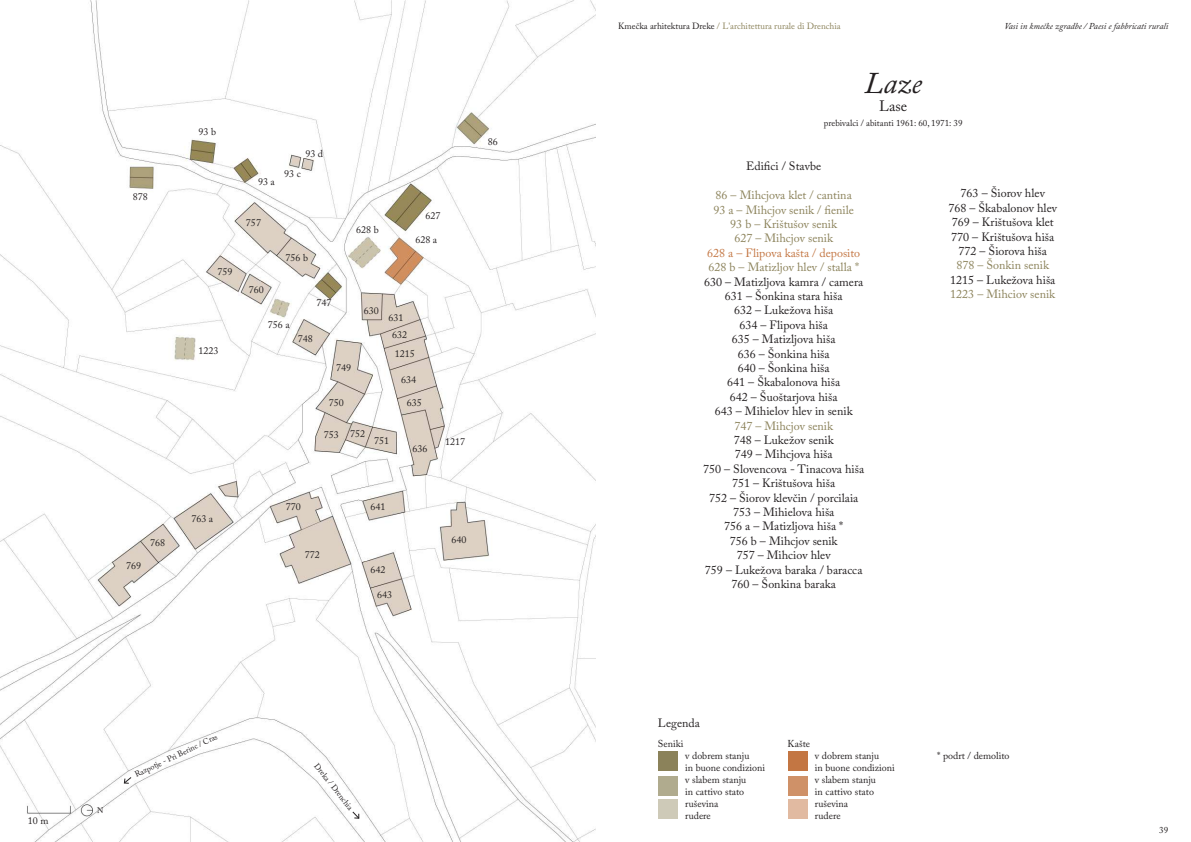
<style>
.page{position:relative;width:1191px;height:842px;background:#fff}
.page>*{position:absolute;margin:0;border:0;box-sizing:border-box;transform-origin:0 0}
.t1{font:italic 30px "Adobe Caslon Pro";color:#231f20}
.t2{font:15px "Adobe Caslon Pro";color:#231f20}
.t3{font:12px/14.4px "Adobe Caslon Pro";color:#231f20;text-align:center}
.t4{font:12px/14.4px "Adobe Caslon Pro";color:#8b825a;text-align:center}
.t5{font:12px "Adobe Caslon Pro";color:#c37643}
.t6{font:10px/12px "Adobe Caslon Pro";color:#231f20}
.t7{font:9px "Adobe Caslon Pro";color:#8b825a}
.t8{font:italic 9px "Adobe Caslon Pro";color:#231f20}
.t9{font:9px "Adobe Caslon Pro";color:#231f20}
.t10{font:8px "Adobe Caslon Pro";color:#231f20}
.s1{color:#231f20}
</style>
<div class="page">
<img style="left:0;top:0;width:595px;height:842px">
<svg style="left:124px;top:777px;width:7px;height:6px"></svg>
<svg style="left:352px;top:811px;width:7px;height:8px"></svg>
<div style="left:658px;top:751px;width:19px;height:20px;background:#8b825a"></div>
<div style="left:787px;top:751px;width:20px;height:20px;background:#c37643"></div>
<div style="left:658px;top:776px;width:19px;height:19px;background:#b0ab8e"></div>
<div style="left:787px;top:776px;width:20px;height:19px;background:#cf9168"></div>
<div style="left:658px;top:799px;width:19px;height:20px;background:#cecab8"></div>
<div style="left:787px;top:799px;width:20px;height:20px;background:#e1baa1"></div>
<p class="t6" style="left:133px;top:191px;width:16px">878</p>
<p class="t6" style="left:126px;top:559px;width:16px">769</p>
<p class="t6" style="left:150px;top:536px;width:16px">768</p>
<p class="t6" style="left:198px;top:125px;width:19px">93 b</p>
<p class="t6" style="left:218px;top:266px;width:16px">759</p>
<p class="t6" style="left:198px;top:344px;width:21px">1223</p>
<p class="t6" style="left:258px;top:176px;width:18px">93 a</p>
<p class="t6" style="left:305px;top:147px;width:19px">93 d</p>
<p class="t6" style="left:284px;top:167px;width:18px">93 c</p>
<p class="t6" style="left:246px;top:217px;width:16px">757</p>
<p class="t6" style="left:285px;top:251px;width:24px">756 b</p>
<p class="t6" style="left:249px;top:283px;width:17px">760</p>
<p class="t6" style="left:268px;top:319px;width:23px">756 a</p>
<p class="t6" style="left:316px;top:297px;width:16px">747</p>
<p class="t6" style="left:298px;top:332px;width:16px">748</p>
<p class="t6" style="left:356px;top:223px;width:24px">628 b</p>
<p class="t6" style="left:364px;top:304px;width:16px">630</p>
<p class="t6" style="left:336px;top:361px;width:16px">749</p>
<p class="t6" style="left:329px;top:396px;width:16px">750</p>
<p class="t6" style="left:425px;top:210px;width:16px">627</p>
<p class="t6" style="left:415px;top:234px;width:23px">628 a</p>
<p class="t6" style="left:388px;top:309px;width:20px;line-height:17px;text-align:center">631<br>632</p>
<p class="t6" style="left:395px;top:348px;width:21px">1215</p>
<p class="t6" style="left:401px;top:373px;width:16px">634</p>
<p class="t6" style="left:407px;top:396px;width:16px">635</p>
<p class="t6" style="left:324px;top:428px;width:43px">753 752</p>
<p class="t6" style="left:374px;top:434px;width:16px">751</p>
<p class="t6" style="left:412px;top:443px;width:16px">636</p>
<p class="t6" style="left:445px;top:436px;width:21px">1217</p>
<p class="t6" style="left:191px;top:512px;width:23px">763 a</p>
<p class="t6" style="left:286px;top:501px;width:16px">770</p>
<p class="t6" style="left:305px;top:549px;width:16px">772</p>
<p class="t6" style="left:370px;top:501px;width:16px">641</p>
<p class="t6" style="left:370px;top:563px;width:16px">642</p>
<p class="t6" style="left:377px;top:589px;width:16px">643</p>
<p class="t6" style="left:451px;top:534px;width:16px">640</p>
<p class="t6" style="left:488px;top:136px;width:11px">86</p>
<p class="t6" style="left:28px;top:814px;width:22px">10 m</p>
<p class="t10" style="left:97px;top:806px;width:8px">N</p>
<p class="t10" style="left:133px;top:771px;width:92px;rotate:-26deg">Razpotje - Pri Berinc / Cras</p>
<p class="t10" style="left:320px;top:761px;width:58px;rotate:52deg">Dreka / Drenchia</p>
<p class="t7" style="left:618px;top:21px;width:224px"><span class="s1">Kmečka arhitektura Dreke</span> / L'architettura rurale di Drenchia</p>
<h1 class="t1" style="left:864px;top:65px;width:59px">Laze</h1>
<p class="t2" style="left:879px;top:97px;width:30px">Lase</p>
<p class="t9" style="left:824px;top:117px;width:140px">prebivalci / abitanti 1961: 60, 1971: 39</p>
<p class="t8" style="left:1004px;top:21px;width:165px">Vasi in kmečke zgradbe / Paesi e fabbricati rurali</p>
<p class="t3" style="left:746px;top:159px;width:76px">Edifici / Stavbe</p>
<p class="t4" style="left:713px;top:188px;width:142px">86 – Mihcjova klet / cantina<br>93 a – Mihcjov senik / fienile<br>93 b – Krištušov senik<br>627 – Mihcjov senik</p>
<p class="t5" style="left:707px;top:246px;width:155px">628 a – Flipova kašta / deposito</p>
<p class="t4" style="left:708px;top:260px;width:152px">628 b – Matizljov hlev / stalla *</p>
<p class="t3" style="left:704px;top:274px;width:161px">630 – Matizljova kamra / camera<br>631 – Šonkina stara hiša<br>632 – Lukežova hiša<br>634 – Flipova hiša<br>635 – Matizljova hiša<br>636 – Šonkina hiša<br>640 – Šonkina hiša<br>641 – Škabalonova hiša<br>642 – Šuoštarjova hiša<br>643 – Mihielov hlev in senik</p>
<p class="t4" style="left:734px;top:418px;width:100px">747 – Mihcjov senik</p>
<p class="t3" style="left:703px;top:433px;width:162px">748 – Lukežov senik<br>749 – Mihcjova hiša<br>750 – Slovencova - Tinacova hiša<br>751 – Krištušova hiša<br>752 – Šiorov klevčin / porcilaia<br>753 – Mihielova hiša<br>756 a – Matizljova hiša *<br>756 b – Mihcjov senik<br>757 – Mihciov hlev<br>759 – Lukežova baraka / baracca<br>760 – Šonkina baraka</p>
<p class="t3" style="left:948px;top:186px;width:110px">763 – Šiorov hlev<br>768 – Škabalonov hlev<br>769 – Krištušova klet<br>770 – Krištušova hiša<br>772 – Šiorova hiša</p>
<p class="t4" style="left:956px;top:258px;width:94px">878 – Šonkin senik</p>
<p class="t3" style="left:950px;top:272px;width:107px">1215 – Lukežova hiša</p>
<p class="t4" style="left:950px;top:287px;width:106px">1223 – Mihciov senik</p>
<p class="t3" style="left:658px;top:715px;width:43px">Legenda</p>
<p class="t6" style="left:658px;top:737px;width:27px">Seniki</p>
<p class="t6" style="left:787px;top:737px;width:24px">Kašte</p>
<p class="t6" style="left:685px;top:749px;width:81px">v dobrem stanju<br>in buone condizioni</p>
<p class="t6" style="left:815px;top:749px;width:81px">v dobrem stanju<br>in buone condizioni</p>
<p class="t6" style="left:685px;top:773px;width:63px">v slabem stanju in cattivo stato</p>
<p class="t6" style="left:815px;top:773px;width:63px">v slabem stanju in cattivo stato</p>
<p class="t6" style="left:685px;top:797px;width:35px">ruševina rudere</p>
<p class="t6" style="left:815px;top:797px;width:35px">ruševina rudere</p>
<p class="t6" style="left:937px;top:749px;width:74px">* podrt / demolito</p>
<p class="t9" style="left:1159px;top:825px;width:10px">39</p>
</div>
